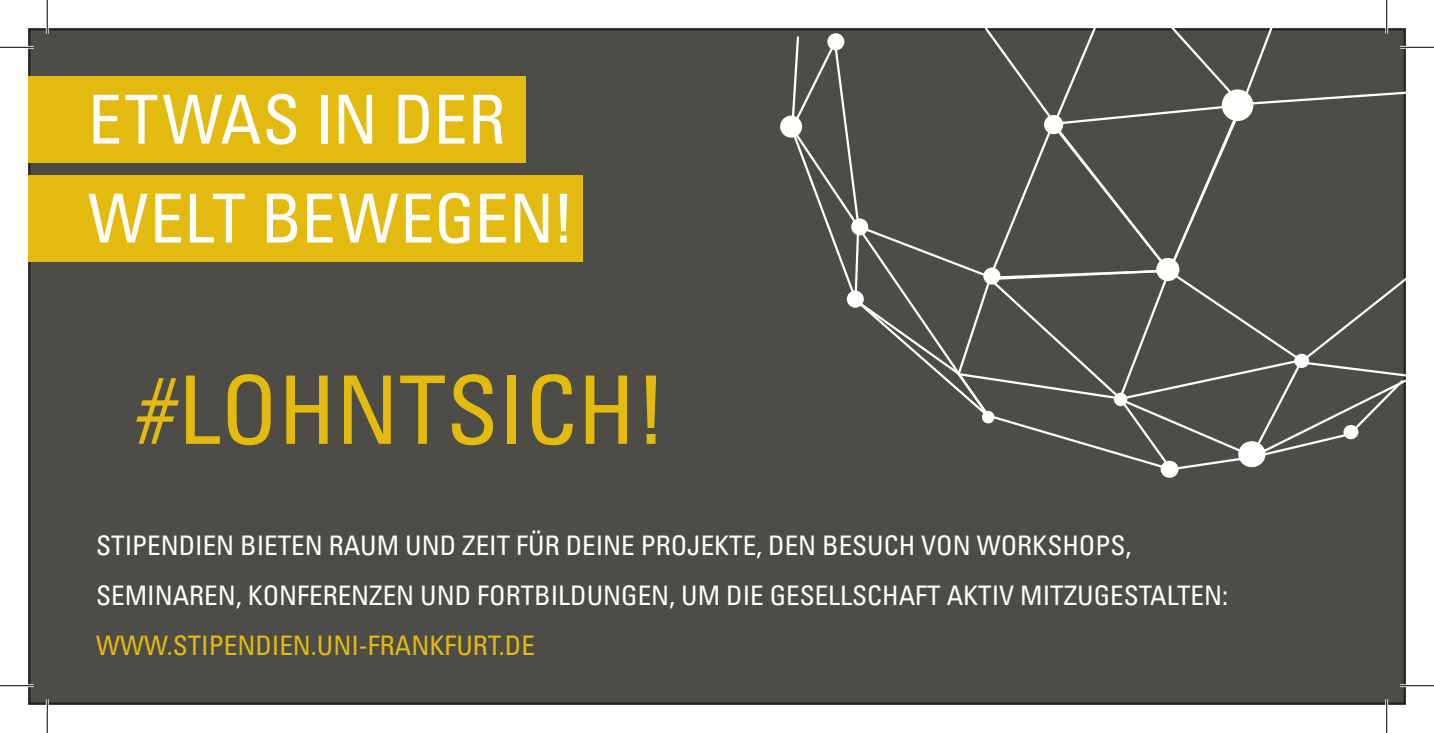
<style>
.page{position:relative;width:1434px;height:733px;background:#fff}
.page>*{position:absolute;margin:0;border:0;box-sizing:border-box;transform-origin:0 0}
.t1{font:condensed 94.5px "Univers Com 57";color:#e3ba10}
.t2{font:condensed 67.5px/98.8px "Univers Com 57";letter-spacing:-.005em;color:#fff}
.t3{font:condensed 27px/49.5px "Univers Com 57";color:#fff}
.t4{font:condensed 27px "Univers Com 57";color:#e3ba10}
</style>
<div class="page">
<div style="left:29px;top:29px;width:1376px;height:674px;background:#4d4c47"></div>
<div style="left:28px;top:76px;width:498px;height:86px;background:#e3ba10"></div>
<div style="left:28px;top:175px;width:555px;height:86px;background:#e3ba10"></div>
<svg style="left:790px;top:28px;width:616px;height:444px"></svg>
<div style="left:780px;top:115px;width:22px;height:22px;background:#fff;border-radius:50%"></div>
<div style="left:851px;top:218px;width:17px;height:17px;background:#fff;border-radius:50%"></div>
<div style="left:827px;top:33px;width:17px;height:17px;background:#fff;border-radius:50%"></div>
<div style="left:847px;top:290px;width:17px;height:17px;background:#fff;border-radius:50%"></div>
<div style="left:983px;top:267px;width:17px;height:17px;background:#fff;border-radius:50%"></div>
<div style="left:1114px;top:392px;width:13px;height:14px;background:#fff;border-radius:50%"></div>
<div style="left:1161px;top:460px;width:17px;height:17px;background:#fff;border-radius:50%"></div>
<div style="left:1238px;top:441px;width:27px;height:26px;background:#fff;border-radius:50%"></div>
<div style="left:1343px;top:425px;width:15px;height:14px;background:#fff;border-radius:50%"></div>
<div style="left:1294px;top:353px;width:15px;height:15px;background:#fff;border-radius:50%"></div>
<div style="left:982px;top:410px;width:12px;height:13px;background:#fff;border-radius:50%"></div>
<div style="left:1156px;top:258px;width:23px;height:23px;background:#fff;border-radius:50%"></div>
<div style="left:1222px;top:89px;width:31px;height:32px;background:#fff;border-radius:50%"></div>
<div style="left:1044px;top:115px;width:19px;height:19px;background:#fff;border-radius:50%"></div>
<hr style="left:0;top:46px;width:34px;height:3px;background:#fff">
<hr style="left:1400px;top:46px;width:34px;height:3px;background:#fff">
<hr style="left:0;top:684px;width:34px;height:2px;background:#fff">
<hr style="left:1400px;top:684px;width:34px;height:2px;background:#fff">
<hr style="left:46px;top:0;width:3px;height:34px;background:#fff">
<hr style="left:46px;top:699px;width:3px;height:33px;background:#fff">
<hr style="left:1385px;top:0;width:3px;height:34px;background:#fff">
<hr style="left:1385px;top:699px;width:3px;height:33px;background:#fff">
<hr style="left:0;top:47px;width:34px;height:1px;background:#000">
<hr style="left:1400px;top:47px;width:34px;height:1px;background:#000">
<hr style="left:0;top:685px;width:34px;height:1px;background:#000">
<hr style="left:1400px;top:685px;width:34px;height:1px;background:#000">
<hr style="left:47px;top:0;width:1px;height:34px;background:#000">
<hr style="left:47px;top:699px;width:1px;height:33px;background:#000">
<hr style="left:1386px;top:0;width:1px;height:34px;background:#000">
<hr style="left:1386px;top:699px;width:1px;height:33px;background:#000">
<h2 class="t2" style="left:88px;top:69px;width:488px">ETWAS IN DER<br>WELT BEWEGEN!</h2>
<h1 class="t1" style="left:136px;top:350px;width:532px">#LOHNTSICH!</h1>
<p class="t3" style="left:96px;top:520px;width:1133px">STIPENDIEN B IETEN RAUM UND ZEIT FÜR DEINE PROJEKTE, DEN BESUCH VON WORKSHOPS,<br>SEMINAREN, KONFERENZEN UND FORTB ILDUNGEN, UM DIE GESELLSCHAFT AKTIV MITZUGESTALTEN:</p>
<p class="t4" style="left:96px;top:627px;width:437px">WWW.STIPENDIEN.UNI-FRANKFURT.DE</p>
</div>
